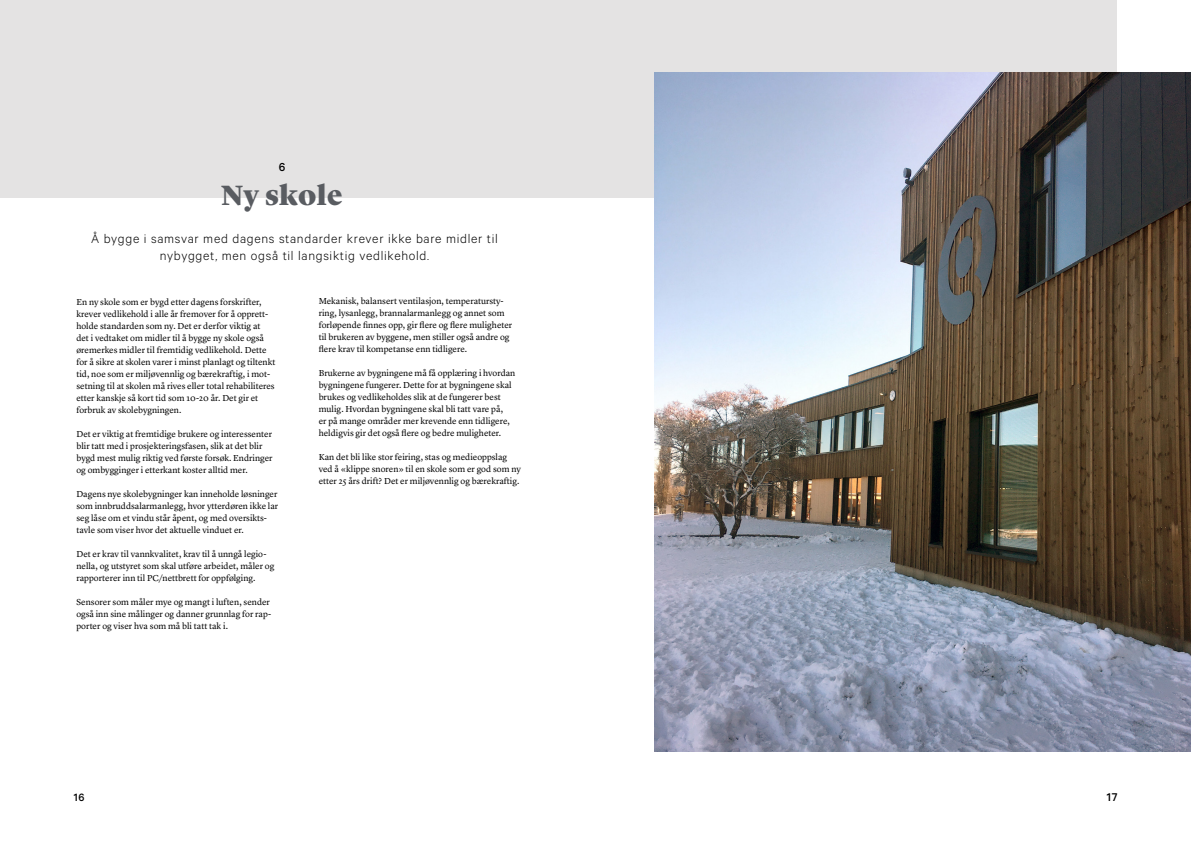
<style>
.page{position:relative;width:1191px;height:842px;background:#fff}
.page>*{position:absolute;margin:0;border:0;box-sizing:border-box;transform-origin:0 0}
.t1{font:900 29px "Lyon Display";letter-spacing:.01em;color:#595c61}
.t2{font:300 14px/16.8px "Calibre";letter-spacing:.05em;color:#000;text-align:center}
.t3{font:500 13px "Calibre";color:#000}
.t4{font:500 12.7px "Calibre";color:#000}
.t5{font:500 12px "Calibre";color:#000}
.t6{font:9px/12px "Lyon Text";color:#000}
</style>
<div class="page">
<div style="left:0;top:0;width:1116px;height:197px;background:#e4e3e3"></div>
<img style="left:654px;top:72px;width:537px;height:679px">
<h3 class="t3" style="left:279px;top:159px;width:8px">6</h3>
<h1 class="t1" style="left:221px;top:174px;width:123px">Ny skole</h1>
<h2 class="t2" style="left:91px;top:230px;width:408px">Å bygge i samsvar med dagens standarder krever ikke bare midler til nybygget, men også til langsiktig vedlikehold.</h2>
<p class="t6" style="left:76px;top:295px;width:200px">En ny skole som er bygd etter dagens forskrifter, krever vedlikehold i alle år fremover for å opprett&shy;holde standarden som ny. Det er derfor viktig at<br>det i vedtaket om midler til å bygge ny skole også øremerkes midler til fremtidig vedlikehold. Dette for å sikre at skolen varer i minst planlagt og tiltenkt tid, noe som er miljøvennlig og bærekraftig, i mot&shy;setning til at skolen må rives eller total rehabiliteres etter kanskje så kort tid som 10-20 år. Det gir et forbruk av skolebygningen.</p>
<p class="t6" style="left:76px;top:427px;width:198px">Det er viktig at fremtidige brukere og interessenter blir tatt med i prosjekteringsfasen, slik at det blir bygd mest mulig riktig ved første forsøk. Endringer og ombygginger i etterkant koster alltid mer.</p>
<p class="t6" style="left:76px;top:487px;width:203px">Dagens nye skolebygninger kan inneholde løsninger som innbruddsalarmanlegg, hvor ytterdøren ikke lar seg låse om et vindu står åpent, og med oversikts&shy;tavle som viser hvor det aktuelle vinduet er.</p>
<p class="t6" style="left:76px;top:547px;width:199px">Det er krav til vannkvalitet, krav til å unngå legio&shy;nella, og utstyret som skal utføre arbeidet, måler og rapporterer inn til PC/nettbrett for oppfølging.</p>
<p class="t6" style="left:76px;top:595px;width:196px">Sensorer som måler mye og mangt i luften, sender også inn sine målinger og danner grunnlag for rap&shy;porter og viser hva som må bli tatt tak i.</p>
<p class="t6" style="left:319px;top:295px;width:195px">Mekanisk, balansert ventilasjon, temperatursty&shy;ring, lysanlegg, brannalarmanlegg og annet som forløpende finnes opp, gir flere og flere muligheter til brukeren av byggene, men stiller også andre og flere krav til kompetanse enn tidligere.</p>
<p class="t6" style="left:319px;top:367px;width:198px">Brukerne av bygningene må få opplæring i hvordan bygningene fungerer. Dette for at bygningene skal brukes og vedlikeholdes slik at de fungerer best mulig. Hvordan bygningene skal bli tatt vare på,<br>er på mange områder mer krevende enn tidligere, heldigvis gir det også flere og bedre muligheter.</p>
<p class="t6" style="left:319px;top:451px;width:204px">Kan det bli like stor feiring, stas og medieoppslag ved å «klippe snoren» til en skole som er god som ny etter 25 års drift? Det er miljøvennlig og bærekraftig.</p>
<h3 class="t5" style="left:74px;top:790px;width:12px">16</h3>
<h3 class="t4" style="left:1107px;top:790px;width:12px">17</h3>
</div>
